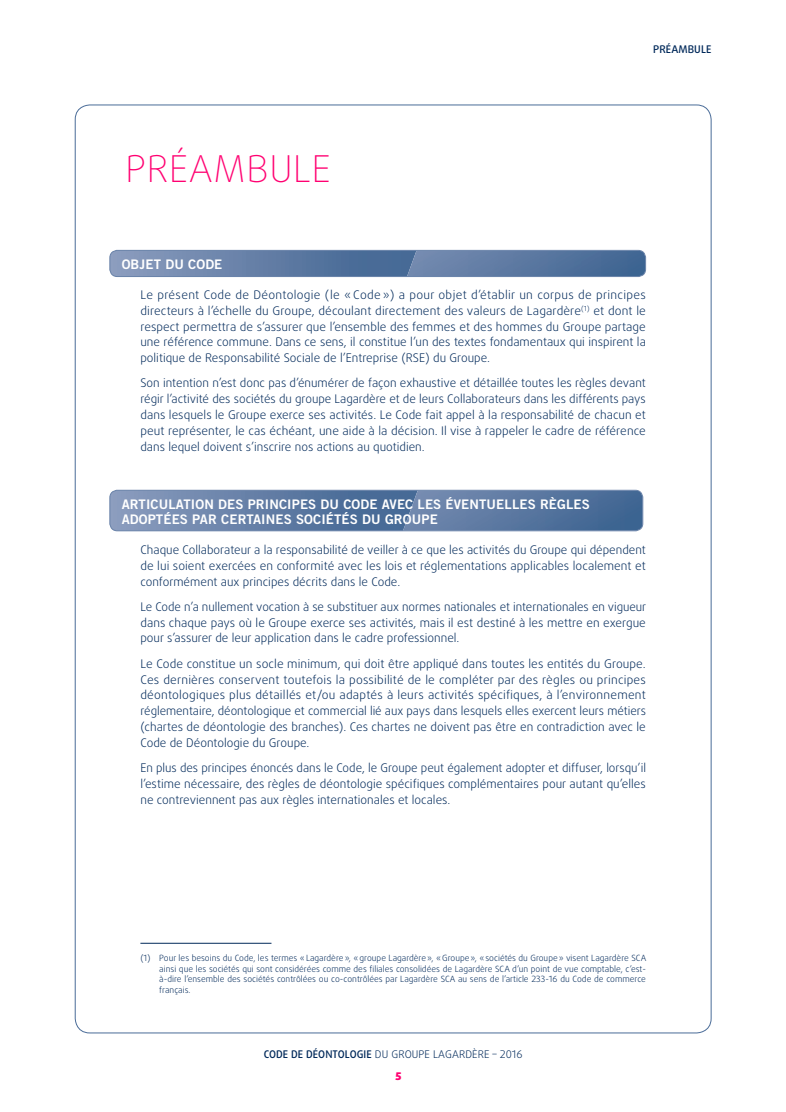
<style>
.page{position:relative;width:786px;height:1112px;background:#fff}
.page>*{position:absolute;margin:0;border:0;box-sizing:border-box;transform-origin:0 0}
.t1{font:100 37px "Daxline OT";letter-spacing:.02em;color:#ff0071}
.t2{font:13.2px/14.5px "Trade Gothic LT Std Bd 2";letter-spacing:.01em;color:#fff}
.t3{font:300 11.9px/15.9px "Daxline OT";color:#00295a;text-align:justify}
.t4{font:300 10.6px "Daxline OT";letter-spacing:.01em;color:#00295a}
.t5{font:500 10.6px "Daxline OT";letter-spacing:.01em;color:#00295a}
.t6{font:900 10.6px "Daxline OT";color:#ff0071}
.t7{font:300 8.6px/10.6px "Daxline OT";color:#00295a;text-align:justify}
.s1{font-weight:500}
</style>
<div class="page">
<svg style="left:110px;top:490px;width:533px;height:41px;background:#657fa7"></svg>
<img style="left:403px;top:490px;width:240px;height:41px">
<div style="left:110px;top:490px;width:533px;height:41px;border:1px solid #6781a8;border-radius:7px"></div>
<svg style="left:110px;top:250px;width:536px;height:27px;background:#647fa7"></svg>
<img style="left:407px;top:250px;width:239px;height:27px">
<div style="left:110px;top:250px;width:536px;height:27px;border:1px solid #6781a8;border-radius:7px"></div>
<hr style="left:140px;top:943px;width:131px;height:1px;background:#00295a">
<p class="t5" style="left:653px;top:43px;width:60px">PRÉAMBULE</p>
<h1 class="t1" style="left:126px;top:152px;width:207px">PRÉAMBULE</h1>
<p class="t2" style="left:122px;top:257px;width:102px">OBJET DU CODE</p>
<p class="t3" style="left:140px;top:287px;width:507px">Le présent Code de Déontologie (le « Code ») a pour objet d’établir un corpus de principes directeurs à l’échelle du Groupe, découlant directement des valeurs de Lagardère<sup>(1)</sup> et dont le respect permettra de s’assurer que l’ensemble des femmes et des hommes du Groupe partage une référence commune. Dans ce sens, il constitue l’un des textes fondamentaux qui inspirent la politique de Responsabilité Sociale de l’Entreprise (RSE) du Groupe.</p>
<p class="t3" style="left:140px;top:376px;width:507px">Son intention n’est donc pas d’énumérer de façon exhaustive et détaillée toutes les règles devant régir l’activité des sociétés du groupe Lagardère et de leurs Collaborateurs dans les différents pays dans lesquels le Groupe exerce ses activités. Le Code fait appel à la responsabilité de chacun et peut représenter, le cas échéant, une aide à la décision. Il vise à rappeler le cadre de référence dans lequel doivent s’inscrire nos actions au quotidien.</p>
<p class="t2" style="left:122px;top:497px;width:470px">ARTICULATION DES PRINCIPES DU CODE AVEC LES ÉVENTUELLES RÈGLES<br>ADOPTÉES PAR CERTAINES SOCIÉTÉS DU GROUPE</p>
<p class="t3" style="left:140px;top:542px;width:507px">Chaque Collaborateur a la responsabilité de veiller à ce que les activités du Groupe qui dépendent de lui soient exercées en conformité avec les lois et réglementations applicables localement et conformément aux principes décrits dans le Code.</p>
<p class="t3" style="left:140px;top:599px;width:507px">Le Code n’a nullement vocation à se substituer aux normes nationales et internationales en vigueur dans chaque pays où le Groupe exerce ses activités, mais il est destiné à les mettre en exergue pour s’assurer de leur application dans le cadre professionnel.</p>
<p class="t3" style="left:140px;top:656px;width:507px">Le Code constitue un socle minimum, qui doit être appliqué dans toutes les entités du Groupe.<br>Ces dernières conservent toutefois la possibilité de le compléter par des règles ou principes déontologiques plus détaillés et/ou adaptés à leurs activités spécifiques, à l’environnement réglementaire, déontologique et commercial lié aux pays dans lesquels elles exercent leurs métiers (chartes de déontologie des branches). Ces chartes ne doivent pas être en contradiction avec le Code de Déontologie du Groupe.</p>
<p class="t3" style="left:140px;top:761px;width:507px">En plus des principes énoncés dans le Code, le Groupe peut également adopter et diffuser, lorsqu’il l’estime nécessaire, des règles de déontologie spécifiques complémentaires pour autant qu’elles ne contreviennent pas aux règles internationales et locales.</p>
<p class="t7" style="left:159px;top:953px;width:488px;text-indent:-19px">(1) Pour les besoins du Code, les termes « Lagardère », « groupe Lagardère », « Groupe », « sociétés du Groupe » visent Lagardère SCA ainsi que les sociétés qui sont considérées comme des filiales consolidées de Lagardère SCA d’un point de vue comptable, c’est&shy;à-dire l’ensemble des sociétés contrôlées ou co-contrôlées par Lagardère SCA au sens de l’article 233-16 du Code de commerce français.</p>
<p class="t4" style="left:264px;top:1049px;width:260px"><span class="s1">CODE DE DÉONTOLOGIE</span> DU GROUPE LAGARDÈRE – 2016</p>
<p class="t6" style="left:395px;top:1070px;width:7px">5</p>
</div>
